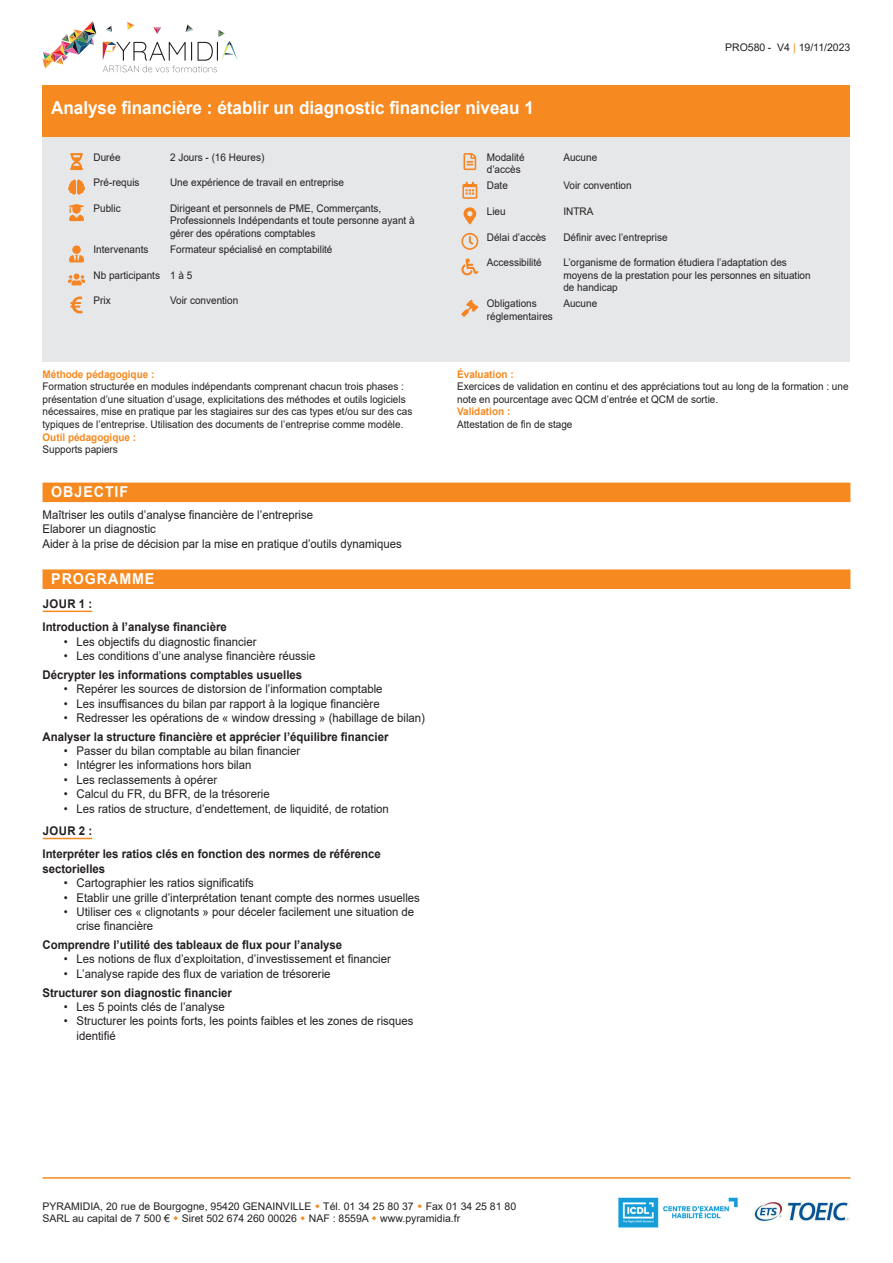
<style>
.page{position:relative;width:893px;height:1263px;background:#fff}
.page>*{position:absolute;margin:0;border:0;box-sizing:border-box;transform-origin:0 0}
.t1{font:700 18px "Arial";color:#fff;scale:.95 1}
.t2{font:700 15px "Arial";letter-spacing:.065em;color:#fff;scale:.95 1}
.t3{font:12px/14.4px "Arial";color:#231f20;scale:.95 1}
.t4{font:700 12px/23px "Arial";color:#231f20;scale:.95 1}
.t5{font:10.5px/12.6px "Arial";color:#231f20;scale:.95 1}
.t6{font:10.5px/12.6px "Arial";color:#231f20}
.t7{font:700 10.5px "Arial";color:#f6891f;scale:.95 1}
.s1{color:#f6891f}
</style>
<div class="page">
<hr style="left:43px;top:1177px;width:807px;height:2px;background:#f6891f">
<div style="left:43px;top:483px;width:807px;height:19px;background:#f6891f"></div>
<div style="left:43px;top:569px;width:807px;height:20px;background:#f6891f"></div>
<div style="left:43px;top:136px;width:807px;height:225px;background:#e6e7e9"></div>
<img style="left:618px;top:1197px;width:120px;height:31px">
<img style="left:754px;top:1202px;width:95px;height:20px">
<svg style="left:43px;top:21px;width:53px;height:48px"></svg>
<svg style="left:103px;top:22px;width:135px;height:50px"></svg>
<div style="left:43px;top:85px;width:807px;height:51px;background:#f6891f"></div>
<hr style="left:43px;top:611px;width:49px;height:1px;background:#f6891f">
<hr style="left:43px;top:838px;width:49px;height:1px;background:#f6891f">
<svg style="left:70px;top:153px;width:13px;height:17px"></svg>
<svg style="left:68px;top:180px;width:17px;height:15px"></svg>
<svg style="left:69px;top:204px;width:15px;height:17px"></svg>
<svg style="left:69px;top:245px;width:15px;height:17px"></svg>
<svg style="left:68px;top:274px;width:17px;height:11px"></svg>
<svg style="left:70px;top:296px;width:13px;height:17px"></svg>
<svg style="left:463px;top:153px;width:13px;height:17px"></svg>
<svg style="left:462px;top:182px;width:15px;height:17px"></svg>
<svg style="left:463px;top:207px;width:13px;height:17px"></svg>
<svg style="left:461px;top:233px;width:17px;height:17px"></svg>
<svg style="left:461px;top:258px;width:17px;height:17px"></svg>
<svg style="left:461px;top:300px;width:17px;height:17px"></svg>
<h1 class="t1" style="left:51px;top:95px;width:510px">Analyse financière : établir un diagnostic financier niveau 1</h1>
<p class="t6" style="left:725px;top:41px;width:127px">PRO580 - V4 <span class="s1">|</span> 19/11/2023</p>
<p class="t5" style="left:94px;top:151px;width:30px">Durée</p>
<p class="t5" style="left:170px;top:151px;width:101px">2 Jours - (16 Heures)</p>
<p class="t5" style="left:94px;top:176px;width:50px">Pré-requis</p>
<p class="t5" style="left:170px;top:176px;width:185px">Une expérience de travail en entreprise</p>
<p class="t5" style="left:94px;top:202px;width:30px">Public</p>
<p class="t5" style="left:170px;top:202px;width:259px">Dirigeant et personnels de PME, Commerçants,<br>Professionnels Indépendants et toute personne ayant à gérer des opérations comptables</p>
<p class="t5" style="left:94px;top:243px;width:59px">Intervenants</p>
<p class="t5" style="left:170px;top:243px;width:172px">Formateur spécialisé en comptabilité</p>
<p class="t5" style="left:94px;top:269px;width:105px">Nb participants 1 à 5</p>
<p class="t5" style="left:94px;top:294px;width:20px">Prix</p>
<p class="t5" style="left:170px;top:294px;width:73px">Voir convention</p>
<p class="t7" style="left:43px;top:366px;width:119px">Méthode pédagogique :</p>
<p class="t5" style="left:43px;top:380px;width:391px">Formation structurée en modules indépendants comprenant chacun trois phases : présentation d’une situation d’usage, explicitations des méthodes et outils logiciels nécessaires, mise en pratique par les stagiaires sur des cas types et/ou sur des cas typiques de l’entreprise. Utilisation des documents de l’entreprise comme modèle.</p>
<p class="t7" style="left:43px;top:429px;width:100px">Outil pédagogique :</p>
<p class="t5" style="left:43px;top:443px;width:81px">Supports papiers</p>
<h2 class="t2" style="left:51px;top:481px;width:83px">OBJECTIF</h2>
<p class="t3" style="left:43px;top:507px;width:380px">Maîtriser les outils d’analyse financière de l’entreprise<br>Elaborer un diagnostic<br>Aider à la prise de décision par la mise en pratique d’outils dynamiques</p>
<h2 class="t2" style="left:51px;top:568px;width:110px">PROGRAMME</h2>
<p class="t4" style="left:43px;top:593px;width:196px">JOUR 1 :<br>Introduction à l’analyse financière</p>
<p class="t3" style="left:64px;top:634px;width:204px">• Les objectifs du diagnostic financier</p>
<p class="t3" style="left:64px;top:648px;width:266px">• Les conditions d’une analyse financière réussie</p>
<p class="t4" style="left:43px;top:663px;width:275px">Décrypter les informations comptables usuelles</p>
<p class="t3" style="left:64px;top:682px;width:337px">• Repérer les sources de distorsion de l’information comptable</p>
<p class="t3" style="left:64px;top:696px;width:334px">• Les insuffisances du bilan par rapport à la logique financière</p>
<p class="t3" style="left:64px;top:710px;width:382px">• Redresser les opérations de « window dressing » (habillage de bilan)</p>
<p class="t4" style="left:43px;top:725px;width:366px">Analyser la structure financière et apprécier l’équilibre financier</p>
<p class="t3" style="left:64px;top:743px;width:250px">• Passer du bilan comptable au bilan financier</p>
<p class="t3" style="left:64px;top:758px;width:199px">• Intégrer les informations hors bilan</p>
<p class="t3" style="left:64px;top:772px;width:163px">• Les reclassements à opérer</p>
<p class="t3" style="left:64px;top:787px;width:218px">• Calcul du FR, du BFR, de la trésorerie</p>
<p class="t3" style="left:64px;top:801px;width:344px">• Les ratios de structure, d’endettement, de liquidité, de rotation</p>
<p class="t4" style="left:43px;top:820px;width:358px">JOUR 2 :<br>Interpréter les ratios clés en fonction des normes de référence</p>
<p class="t4" style="left:43px;top:857px;width:68px">sectorielles</p>
<p class="t3" style="left:64px;top:876px;width:202px">• Cartographier les ratios significatifs</p>
<p class="t3" style="left:64px;top:890px;width:376px">• Etablir une grille d’interprétation tenant compte des normes usuelles</p>
<p class="t3" style="left:77px;top:904px;width:357px;text-indent:-13px">• Utiliser ces « clignotants » pour déceler facilement une situation de crise financière</p>
<p class="t4" style="left:43px;top:933px;width:317px">Comprendre l’utilité des tableaux de flux pour l’analyse</p>
<p class="t3" style="left:64px;top:952px;width:346px">• Les notions de flux d’exploitation, d’investissement et financier</p>
<p class="t3" style="left:64px;top:966px;width:282px">• L’analyse rapide des flux de variation de trésorerie</p>
<p class="t4" style="left:43px;top:981px;width:201px">Structurer son diagnostic financier</p>
<p class="t3" style="left:64px;top:999px;width:171px">• Les 5 points clés de l’analyse</p>
<p class="t3" style="left:77px;top:1014px;width:356px;text-indent:-13px">• Structurer les points forts, les points faibles et les zones de risques identifié</p>
<p class="t5" style="left:487px;top:151px;width:41px">Modalité d’accès</p>
<p class="t5" style="left:563px;top:151px;width:37px">Aucune</p>
<p class="t5" style="left:487px;top:179px;width:24px">Date</p>
<p class="t5" style="left:563px;top:179px;width:73px">Voir convention</p>
<p class="t5" style="left:487px;top:205px;width:21px">Lieu</p>
<p class="t5" style="left:563px;top:205px;width:33px">INTRA</p>
<p class="t5" style="left:487px;top:230px;width:64px">Délai d’accès</p>
<p class="t5" style="left:563px;top:230px;width:111px">Définir avec l’entreprise</p>
<p class="t5" style="left:487px;top:256px;width:59px">Accessibilité</p>
<p class="t5" style="left:563px;top:256px;width:262px">L’organisme de formation étudiera l’adaptation des moyens de la prestation pour les personnes en situation de handicap</p>
<p class="t5" style="left:487px;top:297px;width:71px">Obligations réglementaires</p>
<p class="t5" style="left:563px;top:297px;width:37px">Aucune</p>
<p class="t7" style="left:457px;top:366px;width:61px">Évaluation :</p>
<p class="t5" style="left:457px;top:380px;width:414px">Exercices de validation en continu et des appréciations tout au long de la formation : une note en pourcentage avec QCM d’entrée et QCM de sortie.</p>
<p class="t7" style="left:457px;top:404px;width:58px">Validation :</p>
<p class="t5" style="left:457px;top:418px;width:123px">Attestation de fin de stage</p>
<p class="t6" style="left:43px;top:1200px;width:475px">PYRAMIDIA, 20 rue de Bourgogne, 95420 GENAINVILLE Tél. 01 34 25 80 37 Fax 01 34 25 81 80<br>SARL au capital de 7 500 € Siret 502 674 260 00026 NAF : 8559A www.pyramidia.fr</p>
</div>
